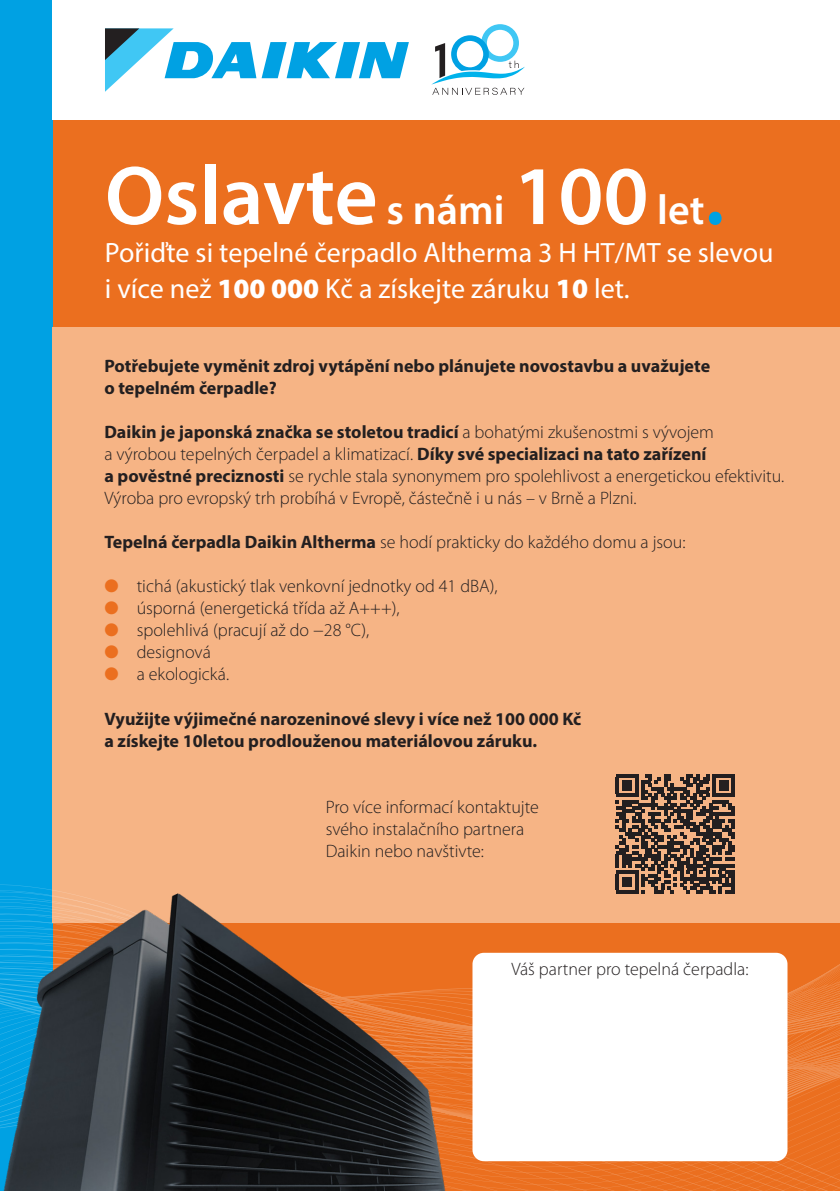
<style>
.page{position:relative;width:840px;height:1191px;background:#fff}
.page>*{position:absolute;margin:0;border:0;box-sizing:border-box;transform-origin:0 0}
.t1{font:600 84px "Myriad Pro";color:#fff}
.t2{font:28px/36px "Myriad Pro";color:#fff}
.t3{font:300 18px/22px "Myriad Pro";color:#231f20}
.t4{font:700 18px/22px "Myriad Pro";color:#231f20}
.s1{font-size:42px}
.s2{color:#00a1e3}
.s3{font-weight:900}
.s4{font-weight:700}
.s5{color:#eb6f1f}
</style>
<div class="page">
<div style="left:0;top:0;width:839px;height:1191px;background:#eb6f1f"></div>
<div style="left:0;top:0;width:52px;height:1191px;background:#00a1e3"></div>
<div style="left:52px;top:327px;width:787px;height:596px;background:#f6b485"></div>
<svg style="left:447px;top:1153px;width:392px;height:38px"></svg>
<svg style="left:447px;top:978px;width:392px;height:152px"></svg>
<img style="left:0;top:893px;width:447px;height:298px">
<svg style="left:615px;top:774px;width:119px;height:119px"></svg>
<div style="left:472px;top:952px;width:315px;height:209px;background:#fff;border-radius:11px"></div>
<div style="left:52px;top:0;width:787px;height:119px;background:#fff"></div>
<svg style="left:105px;top:28px;width:303px;height:64px"></svg>
<svg style="left:431px;top:24px;width:93px;height:71px"></svg>
<p class="t1" style="left:105px;top:142px;width:620px">Oslavte <span class="s1">s námi</span> 100 <span class="s1">let</span><span class="s2">.</span></p>
<p class="t2" style="left:105px;top:234px;width:669px">Pořiďte si tepelné čerpadlo Altherma 3 H HT/MT se slevou i více než <span class="s3">100 000</span> Kč a získejte záruku <span class="s3">10</span> let.</p>
<p class="t4" style="left:104px;top:355px;width:607px">Potřebujete vyměnit zdroj vytápění nebo plánujete novostavbu a uvažujete o tepelném čerpadle?</p>
<p class="t3" style="left:104px;top:421px;width:681px"><span class="s4">Daikin je japonská značka se stoletou tradicí</span> a bohatými zkušenostmi s vývojem<br>a výrobou tepelných čerpadel a klimatizací. <span class="s4">Díky své specializaci na tato zařízení<br>a pověstné preciznosti</span> se rychle stala synonymem pro spolehlivost a energetickou efektivitu.<br>Výroba pro evropský trh probíhá v Evropě, částečně i u nás – v Brně a Plzni.</p>
<p class="t3" style="left:104px;top:531px;width:582px"><span class="s4">Tepelná čerpadla Daikin Altherma</span> se hodí prakticky do každého domu a jsou:</p>
<p class="t3" style="left:104px;top:575px;width:394px"><span class="s5">●</span> tichá (akustický tlak venkovní jednotky od 41 dBA),</p>
<p class="t3" style="left:104px;top:597px;width:296px"><span class="s5">●</span> úsporná (energetická třída až A+++),</p>
<p class="t3" style="left:104px;top:619px;width:266px"><span class="s5">●</span> spolehlivá (pracují až do −28 °C),</p>
<p class="t3" style="left:104px;top:641px;width:108px"><span class="s5">●</span> designová</p>
<p class="t3" style="left:104px;top:663px;width:126px"><span class="s5">●</span> a ekologická.</p>
<p class="t4" style="left:104px;top:707px;width:478px">Využijte výjimečné narozeninové slevy i více než 100 000 Kč a získejte 10letou prodlouženou materiálovou záruku.</p>
<p class="t3" style="left:325px;top:795px;width:214px">Pro více informací kontaktujte</p>
<p class="t3" style="left:325px;top:817px;width:200px">svého instalačního partnera<br>Daikin nebo navštivte:</p>
<p class="t3" style="left:511px;top:958px;width:238px">Váš partner pro tepelná čerpadla:</p>
</div>
